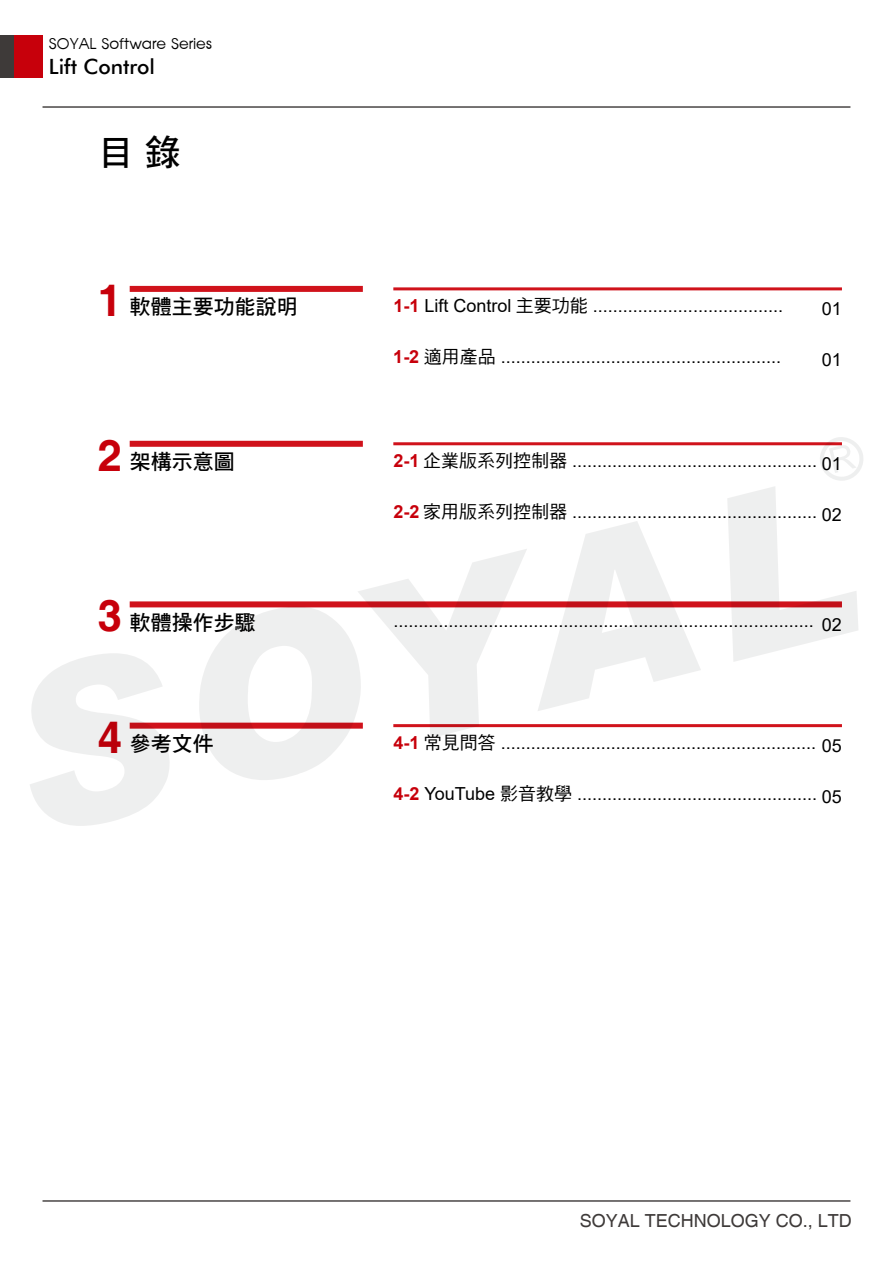
<style>
.page{position:relative;width:893px;height:1263px;background:#fff}
.page>*{position:absolute;margin:0;border:0;box-sizing:border-box;transform-origin:0 0}
.t1{font:700 43.5px "Helvetica";color:#c7000b}
.t2{font:36px "DF Hei Std W7";color:#000}
.t3{font:21px "DF Hei Std W7";color:#000}
.t4{font:500 21px "Futura BT";color:#000}
.t5{font:18px "Arial";color:#000}
.t6{font:18px "Helvetica";color:#3e3a39}
.t7{font:15px "Advance Normal";color:#000}
.s1{font-weight:700;color:#c7000b}
.s2{font-family:"DF Hei Std W5"}
</style>
<div class="page">
<div style="left:130px;top:441px;width:233px;height:6px;background:#d0121b"></div>
<div style="left:130px;top:286px;width:233px;height:6px;background:#d0121b"></div>
<div style="left:130px;top:601px;width:712px;height:6px;background:#d0121b"></div>
<hr style="left:393px;top:442px;width:449px;height:3px;background:#d0121b">
<hr style="left:393px;top:287px;width:449px;height:3px;background:#d0121b">
<div style="left:130px;top:723px;width:233px;height:6px;background:#d0121b"></div>
<hr style="left:393px;top:724px;width:449px;height:3px;background:#d0121b">
<hr style="left:43px;top:106px;width:807px;height:2px;background:#3e3a39">
<hr style="left:43px;top:1200px;width:807px;height:2px;background:#3e3a39">
<div style="left:0;top:35px;width:14px;height:43px;background:#3e3a39"></div>
<div style="left:14px;top:35px;width:29px;height:43px;background:#c7000b"></div>
<svg style="left:537px;top:521px;width:164px;height:190px"></svg>
<svg style="left:30px;top:653px;width:140px;height:173px"></svg>
<svg style="left:198px;top:549px;width:329px;height:231px"></svg>
<svg style="left:727px;top:437px;width:136px;height:225px"></svg>
<p class="t7" style="left:49px;top:35px;width:164px">SOYAL Software Series</p>
<p class="t4" style="left:49px;top:54px;width:108px">Lift Control</p>
<h2 class="t2" style="left:98px;top:133px;width:84px">目錄</h2>
<h1 class="t1" style="left:98px;top:274px;width:26px">1</h1>
<p class="t3" style="left:130px;top:295px;width:169px">軟體主要功能說明</p>
<h1 class="t1" style="left:98px;top:429px;width:26px">2</h1>
<p class="t3" style="left:130px;top:450px;width:106px">架構示意圖</p>
<h1 class="t1" style="left:98px;top:589px;width:26px">3</h1>
<p class="t3" style="left:130px;top:611px;width:127px">軟體操作步驟</p>
<h1 class="t1" style="left:98px;top:711px;width:26px">4</h1>
<p class="t3" style="left:130px;top:732px;width:85px">參考文件</p>
<p class="t5" style="left:393px;top:293px;width:391px"><span class="s1">1-1</span> Lift Control <span class="s2">主要功能</span> ......................................</p>
<p class="t5" style="left:393px;top:344px;width:389px"><span class="s1">1-2</span> <span class="s2">適用產品</span> ........................................................</p>
<p class="t5" style="left:822px;top:296px;width:22px">01</p>
<p class="t5" style="left:822px;top:347px;width:22px">01</p>
<p class="t5" style="left:393px;top:448px;width:425px"><span class="s1">2-1</span> <span class="s2">企業版系列控制器</span> .................................................</p>
<p class="t5" style="left:393px;top:499px;width:425px"><span class="s1">2-2</span> <span class="s2">家用版系列控制器</span> .................................................</p>
<p class="t5" style="left:822px;top:451px;width:22px">01</p>
<p class="t5" style="left:822px;top:502px;width:22px">02</p>
<p class="t5" style="left:393px;top:608px;width:422px">....................................................................................</p>
<p class="t5" style="left:822px;top:612px;width:22px">02</p>
<p class="t5" style="left:393px;top:730px;width:424px"><span class="s1">4-1</span> <span class="s2">常見問答</span> ...............................................................</p>
<p class="t5" style="left:393px;top:781px;width:425px"><span class="s1">4-2</span> YouTube <span class="s2">影音教學</span> ................................................</p>
<p class="t5" style="left:822px;top:733px;width:22px">05</p>
<p class="t5" style="left:822px;top:784px;width:22px">05</p>
<p class="t6" style="left:580px;top:1211px;width:274px">SOYAL TECHNOLOGY CO., LTD</p>
</div>
